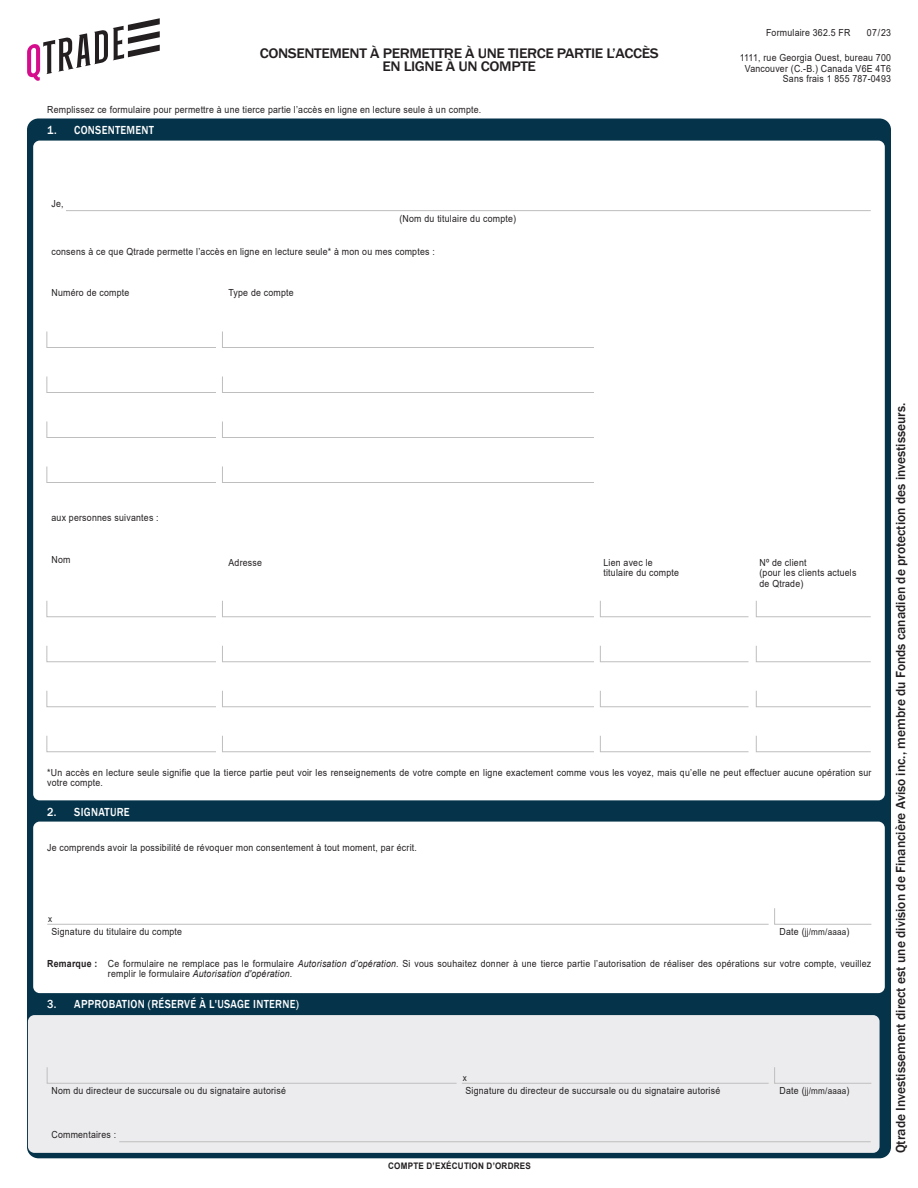
<style>
.page{position:relative;width:918px;height:1188px;background:#fff}
.page>*{position:absolute;margin:0;border:0;box-sizing:border-box;transform-origin:0 0}
.t1{font:500 14.25px/13.5px "Franklin Gothic";letter-spacing:-.025em;color:#231f20;text-align:center;scale:1.1 1}
.t2{font:500 13.5px "Franklin Gothic";color:#231f20}
.t3{font:500 12px "Franklin Gothic";letter-spacing:.025em;color:#fff;scale:.9 1}
.t4{font:9.75px/10.5px "Arial";letter-spacing:.025em;color:#231f20;scale:.9 1}
.t5{font:9px "Arial";letter-spacing:.025em;color:#231f20;scale:.9 1}
.t6{font:700 9px "Arial";letter-spacing:.025em;color:#231f20;scale:.9 1}
.s1{font-size:9.75px}
.s2{font-weight:700}
.s3{font-style:italic}
</style>
<div class="page">
<div style="left:27px;top:118px;width:864px;height:1040px;background:#05334a;border-radius:11px"></div>
<div style="left:33px;top:141px;width:852px;height:659px;background:#fff;border-radius:6px"></div>
<div style="left:33px;top:822px;width:852px;height:171px;background:#fff;border-radius:6px"></div>
<div style="left:28px;top:1015px;width:852px;height:138px;background:#ececee;border-radius:6px"></div>
<hr style="left:462px;top:1083px;width:307px;height:1px;background:#bfbebe">
<svg style="left:774px;top:1067px;width:98px;height:17px"></svg>
<svg style="left:47px;top:1067px;width:410px;height:17px"></svg>
<svg style="left:774px;top:908px;width:98px;height:17px"></svg>
<hr style="left:47px;top:924px;width:722px;height:1px;background:#bfbebe">
<hr style="left:66px;top:210px;width:805px;height:1px;background:#bfbebe">
<hr style="left:119px;top:1141px;width:752px;height:1px;background:#bfbebe">
<svg style="left:46px;top:600px;width:170px;height:17px"></svg>
<svg style="left:222px;top:600px;width:372px;height:17px"></svg>
<svg style="left:756px;top:600px;width:115px;height:17px"></svg>
<svg style="left:46px;top:645px;width:170px;height:17px"></svg>
<svg style="left:222px;top:645px;width:372px;height:17px"></svg>
<svg style="left:756px;top:645px;width:115px;height:17px"></svg>
<svg style="left:46px;top:690px;width:170px;height:17px"></svg>
<svg style="left:222px;top:690px;width:372px;height:17px"></svg>
<svg style="left:756px;top:690px;width:115px;height:17px"></svg>
<svg style="left:46px;top:735px;width:170px;height:17px"></svg>
<svg style="left:222px;top:735px;width:372px;height:17px"></svg>
<svg style="left:756px;top:735px;width:115px;height:17px"></svg>
<svg style="left:600px;top:600px;width:149px;height:17px"></svg>
<svg style="left:600px;top:645px;width:149px;height:17px"></svg>
<svg style="left:600px;top:690px;width:149px;height:17px"></svg>
<svg style="left:600px;top:735px;width:149px;height:17px"></svg>
<svg style="left:46px;top:331px;width:170px;height:17px"></svg>
<svg style="left:222px;top:331px;width:372px;height:17px"></svg>
<svg style="left:46px;top:376px;width:170px;height:17px"></svg>
<svg style="left:222px;top:376px;width:372px;height:17px"></svg>
<svg style="left:46px;top:421px;width:170px;height:17px"></svg>
<svg style="left:222px;top:421px;width:372px;height:17px"></svg>
<svg style="left:46px;top:466px;width:170px;height:17px"></svg>
<svg style="left:222px;top:466px;width:372px;height:17px"></svg>
<svg style="left:27px;top:18px;width:133px;height:63px"></svg>
<h1 class="t1" style="left:260px;top:47px;width:364px">CONSENTEMENT À PERMETTRE À UNE TIERCE PARTIE L’ACCÈS<br>EN LIGNE À UN COMPTE</h1>
<p class="t4" style="left:47px;top:104px;width:484px">Remplissez ce formulaire pour permettre à une tierce partie l’accès en ligne en lecture seule à un compte.</p>
<p class="t3" style="left:47px;top:123px;width:120px">1. CONSENTEMENT</p>
<p class="t4" style="left:52px;top:198px;width:15px">Je,</p>
<p class="t4" style="left:52px;top:246px;width:427px">consens à ce que Qtrade permette l’accès en ligne en lecture seule* à mon ou mes comptes :</p>
<p class="t4" style="left:399px;top:213px;width:131px">(Nom du titulaire du compte)</p>
<p class="t4" style="left:51px;top:288px;width:88px">Numéro de compte</p>
<p class="t4" style="left:229px;top:288px;width:74px">Type de compte</p>
<p class="t4" style="left:766px;top:27px;width:95px">Formulaire 362.5 FR</p>
<p class="t4" style="left:867px;top:27px;width:28px">07/23</p>
<p class="t4" style="left:740px;top:52px;width:170px;text-align:right">1111, rue Georgia Ouest, bureau 700<br>Vancouver (C.-B.) Canada V6E 4T6<br>Sans frais 1 855 787-0493</p>
<p class="t4" style="left:52px;top:512px;width:121px">aux personnes suivantes :</p>
<p class="t4" style="left:52px;top:554px;width:23px">Nom</p>
<p class="t4" style="left:229px;top:557px;width:39px">Adresse</p>
<p class="t4" style="left:760px;top:557px;width:109px">Nº de client<br>(pour les clients actuels de Qtrade)</p>
<p class="t4" style="left:604px;top:557px;width:86px">Lien avec le titulaire du compte</p>
<p class="t4" style="left:47px;top:767px;width:917px">*Un accès en lecture seule signifie que la tierce partie peut voir les renseignements de votre compte en ligne exactement comme vous les voyez, mais qu’elle ne peut effectuer aucune opération sur votre compte.</p>
<p class="t3" style="left:47px;top:804px;width:93px">2. SIGNATURE</p>
<p class="t4" style="left:47px;top:842px;width:412px">Je comprends avoir la possibilité de révoquer mon consentement à tout moment, par écrit.</p>
<p class="t5" style="left:48px;top:912px;width:6px">x</p>
<p class="t4" style="left:52px;top:927px;width:147px">Signature du titulaire du compte</p>
<p class="t5" style="left:780px;top:926px;width:79px"><span class="s1">Date (</span>jj/mm/aaaa<span class="s1">)</span></p>
<p class="t4" style="left:108px;top:958px;width:850px;text-indent:-61px"><span class="s2">Remarque :</span> Ce formulaire ne remplace pas le formulaire <span class="s3">Autorisation d’opération</span>. Si vous souhaitez donner à une tierce partie l’autorisation de réaliser des opérations sur votre compte, veuillez remplir le formulaire <span class="s3">Autorisation d'opération</span>.</p>
<p class="t3" style="left:47px;top:997px;width:281px">3. APPROBATION (RÉSERVÉ À L'USAGE INTERNE)</p>
<p class="t5" style="left:463px;top:1071px;width:6px">x</p>
<p class="t4" style="left:52px;top:1086px;width:262px">Nom du directeur de succursale ou du signataire autorisé</p>
<p class="t4" style="left:466px;top:1086px;width:285px">Signature du directeur de succursale ou du signataire autorisé</p>
<p class="t5" style="left:780px;top:1085px;width:79px"><span class="s1">Date (</span>jj/mm/aaaa<span class="s1">)</span></p>
<p class="t4" style="left:52px;top:1129px;width:73px">Commentaires :</p>
<p class="t6" style="left:388px;top:1160px;width:160px">COMPTE D’EXÉCUTION D’ORDRES</p>
<h2 class="t2" style="left:892px;top:1153px;width:752px;rotate:-90deg">Qtrade Investissement direct est une division de Financière Aviso inc., membre du Fonds canadien de protection des investisseurs.</h2>
</div>
